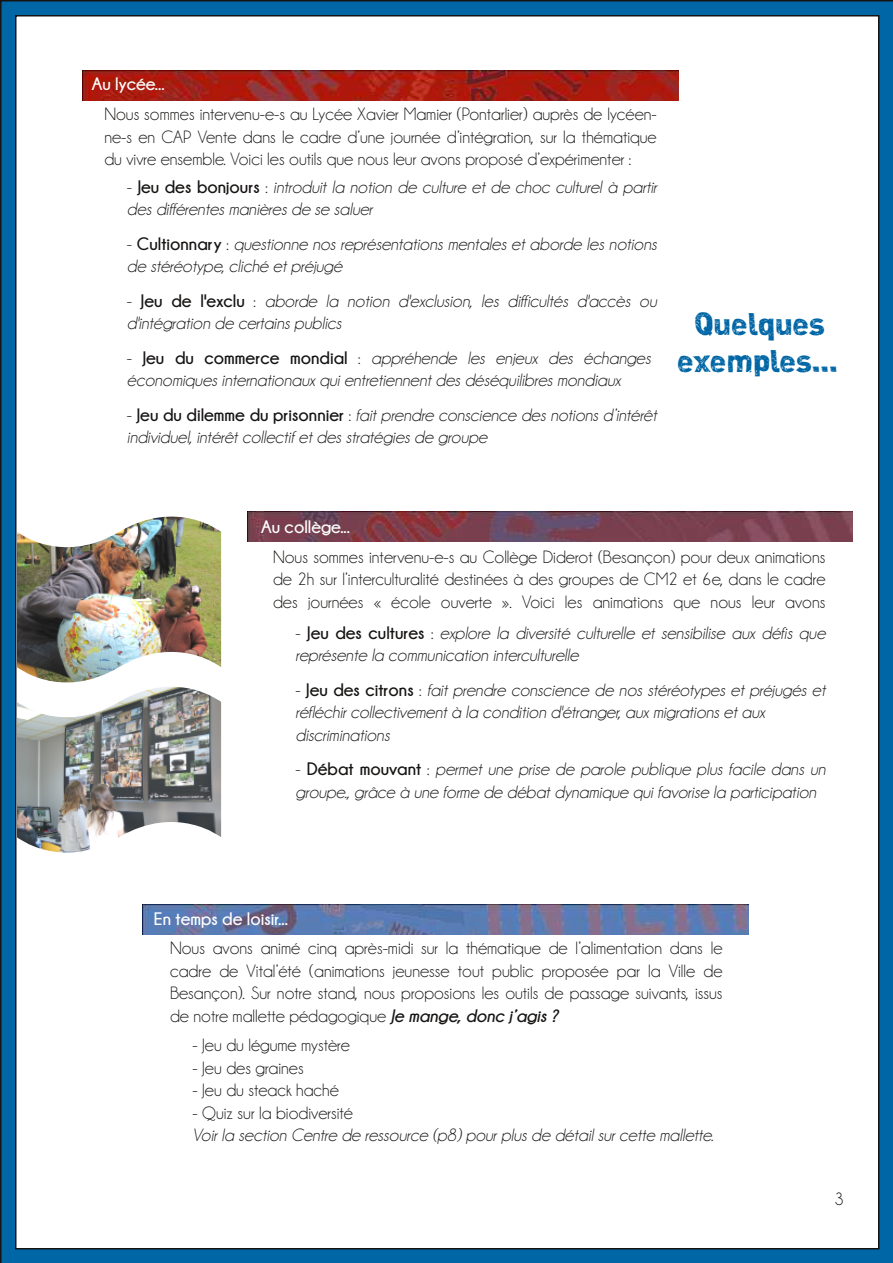
<style>
.page{position:relative;width:893px;height:1263px;background:#0066a5}
.page>*{position:absolute;margin:0;border:0;box-sizing:border-box;transform-origin:0 0}
.t1{font:30px/37.5px "DI Nk";color:#0066a5;text-align:center}
.t2{font:italic 18px/22.5px "Champagne&Limousines";color:#161413}
.t3{font:18px/22.5px "Champagne&Limousines";color:#161413;text-align:justify}
.t4{font:700 18px "Champagne&Limousines";color:#fff}
.s1{font-style:normal}
.s2{font-weight:700;font-style:normal}
.s3{font-weight:700;font-style:italic}
</style>
<div class="page">
<div style="left:16px;top:16px;width:863px;height:1233px;background:#fff"></div>
<img style="left:142px;top:905px;width:606px;height:29px">
<img style="left:247px;top:512px;width:606px;height:29px">
<img style="left:83px;top:71px;width:595px;height:29px">
<img style="left:17px;top:516px;width:204px;height:152px">
<img style="left:17px;top:668px;width:204px;height:185px">
<p class="t4" style="left:92px;top:74px;width:74px">Au lycée...</p>
<p class="t3" style="left:104px;top:103px;width:554px">Nous sommes intervenu-e-s au Lycée Xavier Mamier (Pontarlier) auprès de lycéen&shy;ne-s en CAP Vente dans le cadre d’une journée d’intégration, sur la thématique du vivre ensemble. Voici les outils que nous leur avons proposé d’expérimenter :</p>
<p class="t2" style="left:127px;top:176px;width:531px"><span class="s1">-</span> <span class="s2">Jeu des bonjours</span> <span class="s1">:</span> introduit la notion de culture et de choc culturel à partir des différentes manières de se saluer</p>
<p class="t2" style="left:127px;top:233px;width:531px"><span class="s1">-</span> <span class="s2">Cultionnary</span> <span class="s1">:</span> questionne nos représentations mentales et aborde les notions de stéréotype, cliché et préjugé</p>
<p class="t2" style="left:127px;top:290px;width:531px"><span class="s1">-</span> <span class="s2">Jeu de l'exclu</span> <span class="s1">:</span> aborde la notion d'exclusion, les difficultés d'accès ou d'intégration de certains publics</p>
<p class="t2" style="left:127px;top:347px;width:525px"><span class="s1">-</span> <span class="s2">Jeu du commerce mondial</span> <span class="s1">:</span> appréhende les enjeux des échanges économiques internationaux qui entretiennent des déséquilibres mondiaux</p>
<p class="t2" style="left:127px;top:404px;width:531px"><span class="s1">-</span> <span class="s2">Jeu du dilemme du prisonnier</span> <span class="s1">:</span> fait prendre conscience des notions d’intérêt individuel, intérêt collectif et des stratégies de groupe</p>
<h1 class="t1" style="left:677px;top:307px;width:162px">Quelques exemples...</h1>
<p class="t4" style="left:261px;top:517px;width:90px">Au collège...</p>
<p class="t3" style="left:273px;top:546px;width:554px">Nous sommes intervenu-e-s au Collège Diderot (Besançon) pour deux animations de 2h sur l’interculturalité destinées à des groupes de CM2 et 6e, dans le cadre des journées « école ouverte ». Voici les animations que nous leur avons</p>
<p class="t2" style="left:296px;top:621px;width:531px"><span class="s1">-</span> <span class="s2">Jeu des cultures</span> <span class="s1">:</span> explore la diversité culturelle et sensibilise aux défis que représente la communication interculturelle</p>
<p class="t2" style="left:296px;top:678px;width:531px"><span class="s1">-</span> <span class="s2">Jeu des citrons</span> <span class="s1">:</span> fait prendre conscience de nos stéréotypes et préjugés et réfléchir collectivement à la condition d'étranger, aux migrations et aux discriminations</p>
<p class="t2" style="left:296px;top:758px;width:531px"><span class="s1">-</span> <span class="s2">Débat mouvant</span> <span class="s1">:</span> permet une prise de parole publique plus facile dans un groupe., grâce à une forme de débat dynamique qui favorise la participation</p>
<p class="t4" style="left:154px;top:908px;width:136px">En temps de loisir...</p>
<p class="t3" style="left:170px;top:937px;width:554px">Nous avons animé cinq après-midi sur la thématique de l’alimentation dans le cadre de Vital’été (animations jeunesse tout public proposée par la Ville de Besançon). Sur notre stand, nous proposions les outils de passage suivants, issus de notre mallette pédagogique <span class="s3">Je mange, donc j’agis ?</span></p>
<p class="t3" style="left:193px;top:1034px;width:159px">- Jeu du légume mystère</p>
<p class="t3" style="left:193px;top:1056px;width:113px">- Jeu des graines</p>
<p class="t3" style="left:193px;top:1079px;width:148px">- Jeu du steack haché</p>
<p class="t2" style="left:193px;top:1101px;width:522px"><span class="s1">- Quiz sur la biodiversité<br></span>Voir la section Centre de ressource (p8) pour plus de détail sur cette mallette<span class="s1">.</span></p>
<p class="t3" style="left:834px;top:1188px;width:11px">3</p>
</div>
